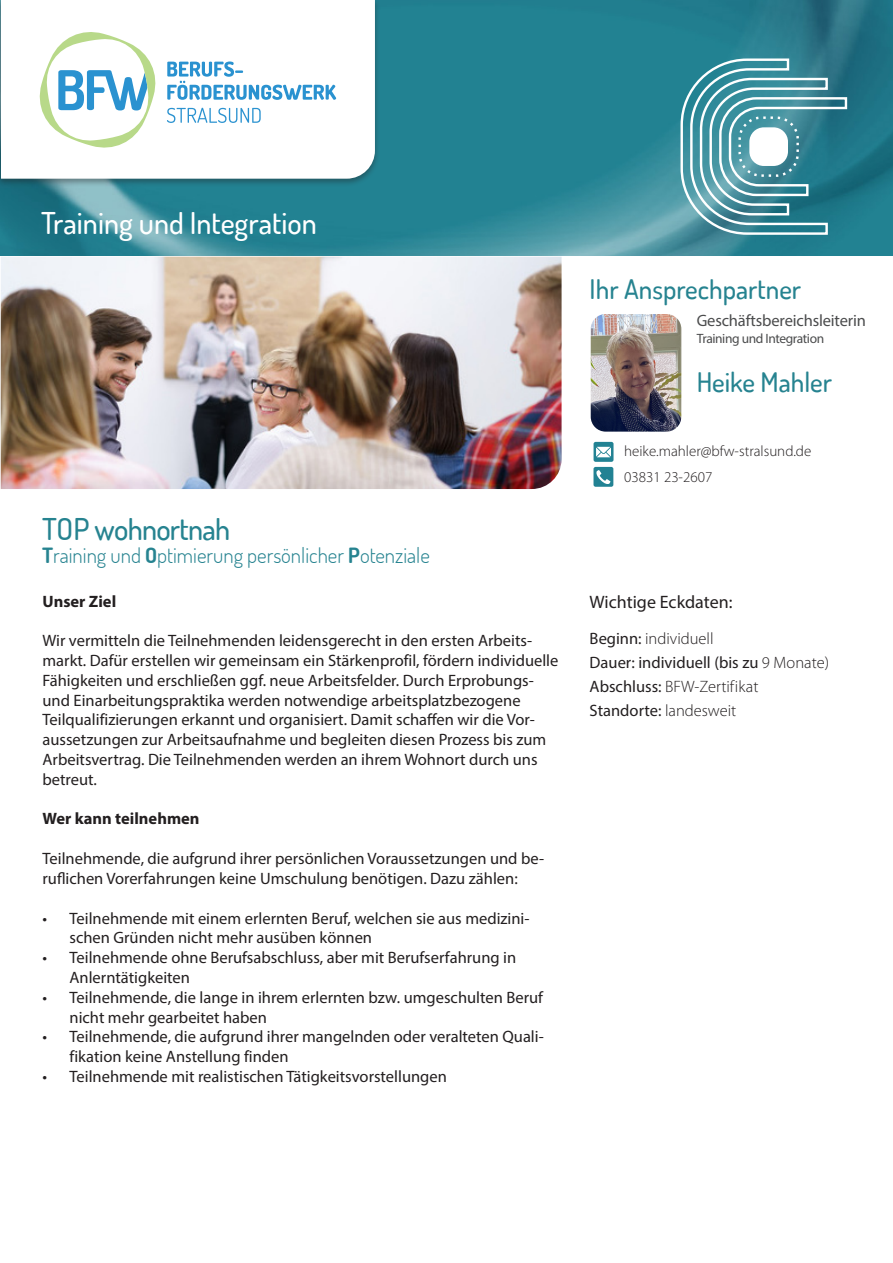
<style>
.page{position:relative;width:893px;height:1263px;background:#fff}
.page>*{position:absolute;margin:0;border:0;box-sizing:border-box;transform-origin:0 0}
.t1{font:500 30px "Dosis";color:#fff}
.t2{font:500 30px "Dosis";letter-spacing:-.025em;color:#268390}
.t3{font:500 27px "Dosis";color:#268390}
.t4{font:300 21px "Dosis";color:#268390}
.t5{font:18px "Myriad Pro";color:#231f20}
.t6{font:16.5px/19.8px "Myriad Pro";color:#231f20}
.t7{font:300 16.5px "Myriad Pro";color:#231f20}
.t8{font:700 16.5px "Myriad Pro";color:#231f20}
.t9{font:16.5px "Myriad Pro";letter-spacing:-.01em;color:#4b4c4d}
.t10{font:300 15px "Myriad Pro";color:#231f20}
.t11{font:13.5px "Myriad Pro";letter-spacing:-.03em;color:#4b4c4d}
.s1{font-weight:700}
.s2{font-weight:400}
.s3{font-weight:300}
</style>
<div class="page">
<img style="left:1px;top:1px;width:892px;height:255px">
<div style="left:1px;top:0;width:379px;height:187px;background:#231f20;opacity:.4"></div>
<svg style="left:1px;top:0;width:374px;height:179px"></svg>
<svg style="left:167px;top:61px;width:169px;height:39px"></svg>
<svg style="left:167px;top:108px;width:94px;height:15px"></svg>
<svg style="left:36px;top:28px;width:124px;height:124px"></svg>
<svg style="left:679px;top:57px;width:169px;height:179px;background:#5b9ca8"></svg>
<img style="left:1px;top:257px;width:561px;height:232px">
<img style="left:591px;top:314px;width:90px;height:118px">
<svg style="left:594px;top:442px;width:19px;height:20px"></svg>
<svg style="left:596px;top:447px;width:15px;height:10px"></svg>
<div style="left:593px;top:467px;width:20px;height:20px;background:#228293;border-radius:2px"></div>
<svg style="left:596px;top:470px;width:14px;height:14px"></svg>
<p class="t1" style="left:41px;top:204px;width:277px">Training und Integration</p>
<p class="t2" style="left:42px;top:510px;width:190px">TOP wohnortnah</p>
<p class="t4" style="left:42px;top:541px;width:389px"><span class="s1">T</span>raining und <span class="s1">O</span>ptimierung persönlicher <span class="s1">P</span>otenziale</p>
<p class="t8" style="left:43px;top:590px;width:75px">Unser Ziel</p>
<p class="t6" style="left:43px;top:630px;width:517px">Wir vermitteln die Teilnehmenden leidensgerecht in den ersten Arbeits&shy;markt. Dafür erstellen wir gemeinsam ein Stärkenprofil, fördern individuelle Fähigkeiten und erschließen ggf. neue Arbeitsfelder. Durch Erprobungs&shy;und Einarbeitungspraktika werden notwendige arbeitsplatzbezogene Teilqualifizierungen erkannt und organisiert. Damit schaffen wir die Vor&shy;aussetzungen zur Arbeitsaufnahme und begleiten diesen Prozess bis zum Arbeitsvertrag. Die Teilnehmenden werden an ihrem Wohnort durch uns betreut.</p>
<p class="t8" style="left:43px;top:808px;width:159px">Wer kann teilnehmen</p>
<p class="t6" style="left:43px;top:848px;width:503px">Teilnehmende, die aufgrund ihrer persönlichen Voraussetzungen und be&shy;ruflichen Vorerfahrungen keine Umschulung benötigen. Dazu zählen:</p>
<p class="t6" style="left:70px;top:908px;width:461px;text-indent:-27px">• Teilnehmende mit einem erlernten Beruf, welchen sie aus medizini&shy;schen Gründen nicht mehr ausüben können</p>
<p class="t6" style="left:70px;top:947px;width:448px;text-indent:-27px">• Teilnehmende ohne Berufsabschluss, aber mit Berufserfahrung in<br>Anlerntätigkeiten</p>
<p class="t6" style="left:70px;top:987px;width:475px;text-indent:-27px">• Teilnehmende, die lange in ihrem erlernten bzw. umgeschulten Beruf nicht mehr gearbeitet haben</p>
<p class="t6" style="left:70px;top:1026px;width:476px;text-indent:-27px">• Teilnehmende, die aufgrund ihrer mangelnden oder veralteten Quali&shy;fikation keine Anstellung finden</p>
<p class="t6" style="left:43px;top:1066px;width:406px">• Teilnehmende mit realistischen Tätigkeitsvorstellungen</p>
<p class="t3" style="left:590px;top:272px;width:213px">Ihr Ansprechpartner</p>
<p class="t9" style="left:697px;top:311px;width:171px">Geschäftsbereichsleiterin</p>
<p class="t11" style="left:697px;top:330px;width:129px">Training und Integration</p>
<p class="t3" style="left:697px;top:364px;width:137px">Heike Mahler</p>
<p class="t10" style="left:624px;top:442px;width:189px">heike.mahler@bfw-stralsund.de</p>
<p class="t10" style="left:624px;top:467px;width:90px">03831 23-2607</p>
<p class="t5" style="left:590px;top:591px;width:144px">Wichtige Eckdaten:</p>
<p class="t7" style="left:590px;top:628px;width:125px"><span class="s2">Beginn:</span> individuell</p>
<p class="t6" style="left:590px;top:652px;width:241px">Dauer: individuell (bis zu <span class="s3">9 Monate)</span></p>
<p class="t7" style="left:590px;top:676px;width:170px"><span class="s2">Abschluss:</span> BFW-Zertifikat</p>
<p class="t6" style="left:590px;top:700px;width:148px">Standorte: <span class="s3">landesweit</span></p>
</div>
